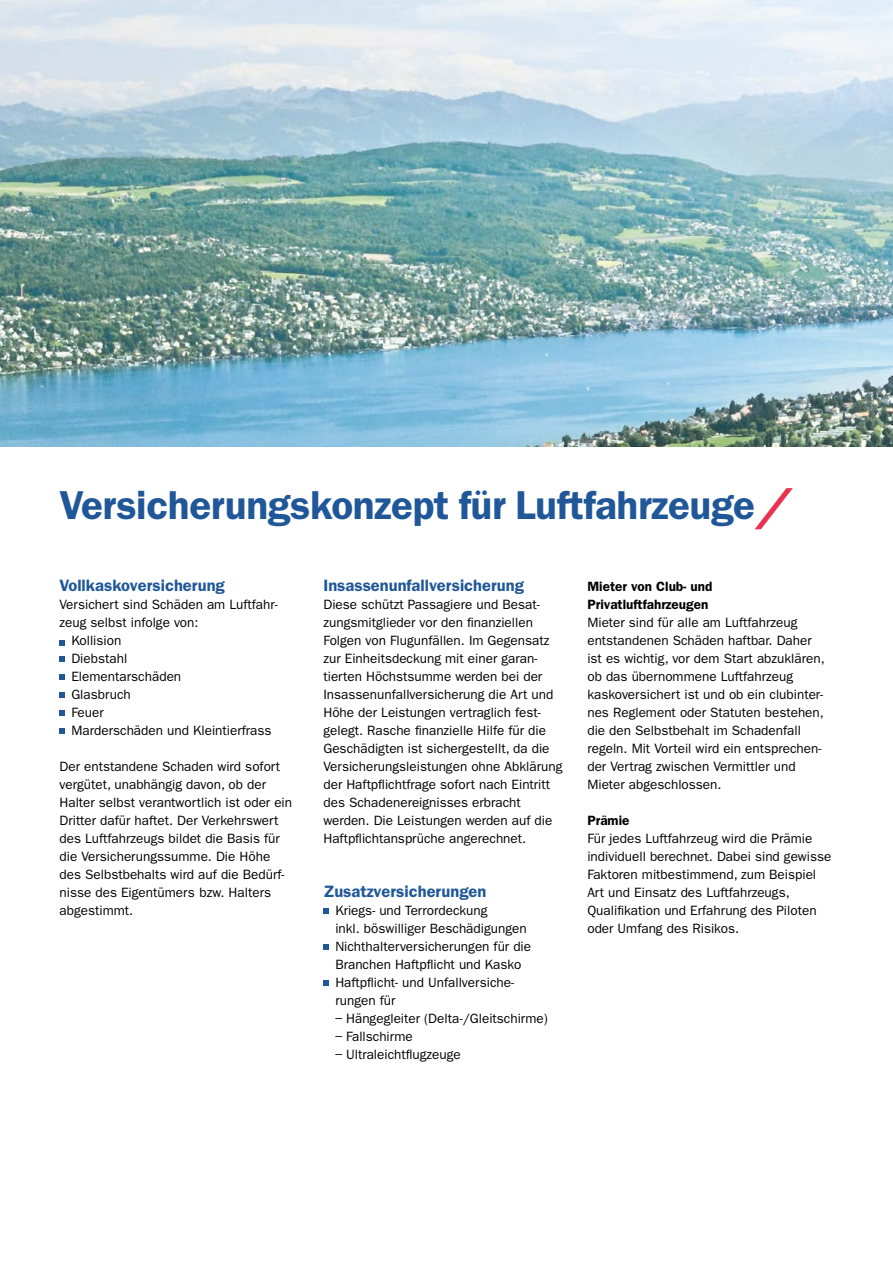
<style>
.page{position:relative;width:893px;height:1263px;background:#fff}
.page>*{position:absolute;margin:0;border:0;box-sizing:border-box;transform-origin:0 0}
.t1{font:600 40.5px "ITC Franklin Gothic Std";letter-spacing:-.01em;color:#1f5798}
.t2{font:600 16.5px "ITC Franklin Gothic Std";color:#1f5798}
.t3{font:13.5px/18px "ITC Franklin Gothic Std";color:#000}
.t4{font:600 13.5px/18px "ITC Franklin Gothic Std";color:#000}
.s1{font-family:"AXA Switch";font-weight:400;color:#e8324e}
</style>
<div class="page">
<svg style="left:60px;top:640px;width:5px;height:5px"></svg>
<svg style="left:60px;top:657px;width:5px;height:5px"></svg>
<svg style="left:60px;top:675px;width:5px;height:5px"></svg>
<svg style="left:60px;top:693px;width:5px;height:5px"></svg>
<svg style="left:60px;top:711px;width:5px;height:5px"></svg>
<svg style="left:60px;top:729px;width:5px;height:5px"></svg>
<svg style="left:323px;top:909px;width:6px;height:5px"></svg>
<svg style="left:323px;top:945px;width:6px;height:5px"></svg>
<svg style="left:323px;top:981px;width:6px;height:5px"></svg>
<img style="left:0;top:0;width:893px;height:446px">
<h1 class="t1" style="left:60px;top:481px;width:735px">Versicherungskonzept für Luftfahrzeuge<span class="s1">/</span></h1>
<p class="t2" style="left:60px;top:576px;width:167px">Vollkaskoversicherung</p>
<p class="t3" style="left:60px;top:596px;width:220px">Versichert sind Schäden am Luftfahr-</p>
<p class="t3" style="left:60px;top:614px;width:141px">zeug selbst infolge von:</p>
<p class="t3" style="left:71px;top:632px;width:51px">Kollision</p>
<p class="t3" style="left:71px;top:650px;width:57px">Diebstahl</p>
<p class="t3" style="left:71px;top:668px;width:111px">Elementarschäden</p>
<p class="t3" style="left:71px;top:686px;width:61px">Glasbruch</p>
<p class="t3" style="left:71px;top:704px;width:34px">Feuer</p>
<p class="t3" style="left:71px;top:722px;width:202px">Marderschäden und Kleintierfrass</p>
<p class="t3" style="left:60px;top:758px;width:234px">Der entstandene Schaden wird sofort vergütet, unabhängig davon, ob der Halter selbst verantwortlich ist oder ein Dritter dafür haftet. Der Verkehrswert des Luftfahrzeugs bildet die Basis für die Versicherungssumme. Die Höhe des Selbstbehalts wird auf die Bedürf&shy;nisse des Eigentümers bzw. Halters abgestimmt.</p>
<p class="t2" style="left:323px;top:576px;width:202px">Insassenunfallversicherung</p>
<p class="t3" style="left:323px;top:596px;width:241px">Diese schützt Passagiere und Besat&shy;zungsmitglieder vor den finanziellen Folgen von Flugunfällen. Im Gegensatz zur Einheitsdeckung mit einer garan&shy;tierten Höchstsumme werden bei der Insassenunfallversicherung die Art und Höhe der Leistungen vertraglich fest&shy;gelegt. Rasche finanzielle Hilfe für die Geschädigten ist sichergestellt, da die Versicherungsleistungen ohne Abklärung der Haftpflichtfrage sofort nach Eintritt des Schadenereignisses erbracht werden. Die Leistungen werden auf die Haftpflichtansprüche angerechnet.</p>
<p class="t2" style="left:323px;top:882px;width:164px">Zusatzversicherungen</p>
<p class="t3" style="left:335px;top:902px;width:197px">Kriegs- und Terrordeckung<br>inkl. böswilliger Beschädigungen<br>Nichthalterversicherungen für die<br>Branchen Haftpflicht und Kasko<br>Haftpflicht- und Unfallversiche&shy;rungen für</p>
<p class="t3" style="left:335px;top:1010px;width:214px">– Hängegleiter (Delta-/Gleitschirme)</p>
<p class="t3" style="left:335px;top:1028px;width:79px">– Fallschirme</p>
<p class="t3" style="left:335px;top:1046px;width:127px">– Ultraleichtflugzeuge</p>
<p class="t4" style="left:587px;top:578px;width:127px">Mieter von Club- und<br>Privatluftfahrzeugen</p>
<p class="t3" style="left:587px;top:614px;width:239px">Mieter sind für alle am Luftfahrzeug entstandenen Schäden haftbar. Daher ist es wichtig, vor dem Start abzuklären, ob das übernommene Luftfahrzeug kaskoversichert ist und ob ein clubinter&shy;nes Reglement oder Statuten bestehen, die den Selbstbehalt im Schadenfall regeln. Mit Vorteil wird ein entsprechen&shy;der Vertrag zwischen Vermittler und Mieter abgeschlossen.</p>
<p class="t4" style="left:587px;top:812px;width:44px">Prämie</p>
<p class="t3" style="left:587px;top:830px;width:245px">Für jedes Luftfahrzeug wird die Prämie individuell berechnet. Dabei sind gewisse Faktoren mitbestimmend, zum Beispiel Art und Einsatz des Luftfahrzeugs, Qualifikation und Erfahrung des Piloten oder Umfang des Risikos.</p>
</div>
